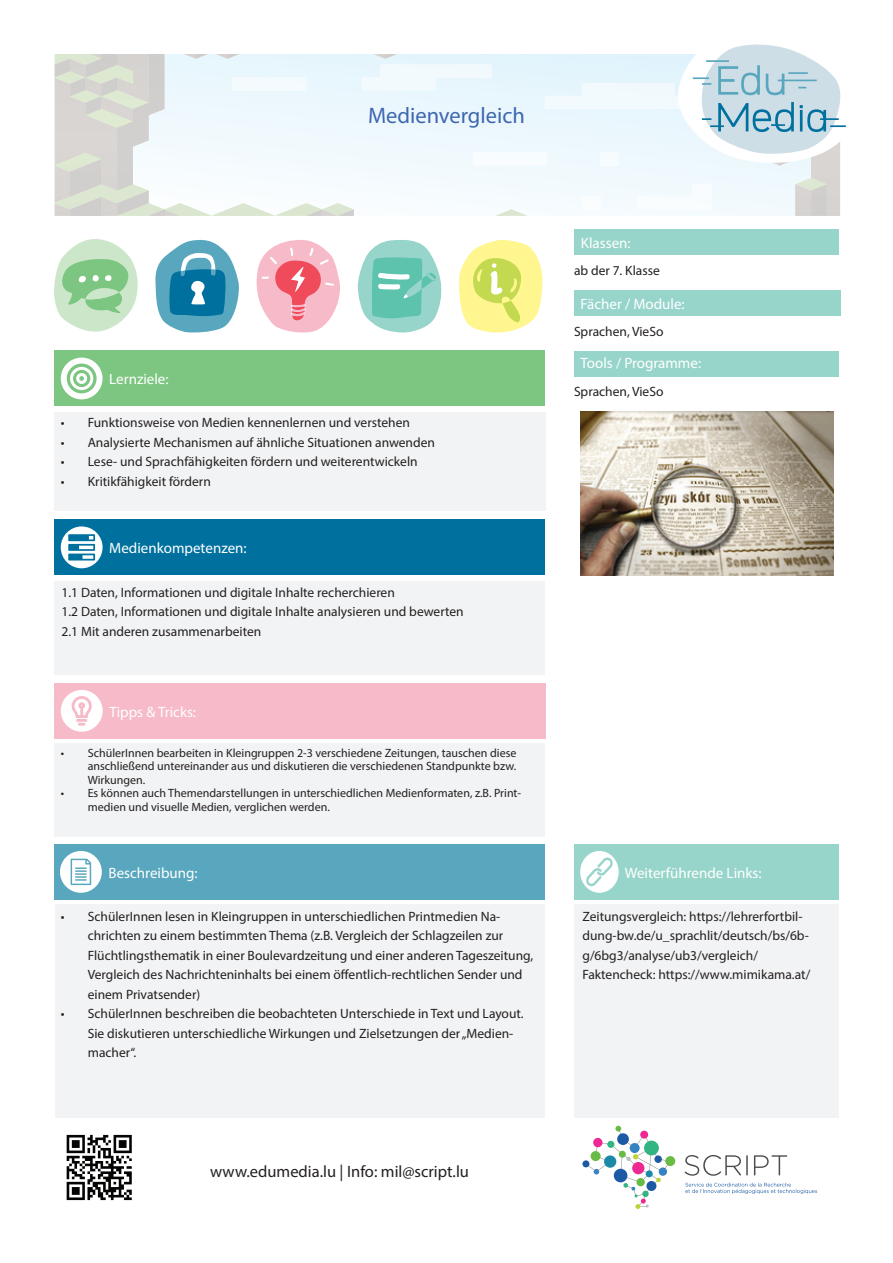
<style>
.page{position:relative;width:893px;height:1263px;background:#fff}
.page>*{position:absolute;margin:0;border:0;box-sizing:border-box;transform-origin:0 0}
.t1{font:22.5px "Myriad Pro";color:#3e67b1}
.t2{font:16.5px "Myriad Pro";color:#231f20}
.t3{font:15px "Myriad Pro";color:#fff}
.t4{font:13.5px/19.5px "Myriad Pro";color:#231f20}
.t5{font:12px/13.5px "Myriad Pro";color:#231f20;text-align:justify}
</style>
<div class="page">
<div style="left:55px;top:904px;width:489px;height:213px;background:#f2f3f4"></div>
<div style="left:54px;top:743px;width:490px;height:93px;background:#f2f3f4"></div>
<div style="left:574px;top:904px;width:265px;height:213px;background:#f2f3f4"></div>
<svg style="left:55px;top:54px;width:300px;height:162px"></svg>
<img style="left:70px;top:197px;width:31px;height:12px">
<div style="left:574px;top:230px;width:265px;height:25px;background:#97d5cb"></div>
<div style="left:574px;top:290px;width:266px;height:26px;background:#97d5cb"></div>
<div style="left:574px;top:351px;width:265px;height:25px;background:#97d5cb"></div>
<div style="left:665px;top:1156px;width:10px;height:10px;background:#68bc45;border-radius:50%"></div>
<div style="left:582px;top:1160px;width:7px;height:7px;background:#1c5aa5;border-radius:50%"></div>
<svg style="left:586px;top:1126px;width:85px;height:83px"></svg>
<div style="left:636px;top:1178px;width:9px;height:8px;background:#68bc45;border-radius:50%"></div>
<div style="left:646px;top:1181px;width:10px;height:10px;background:#1c5aa5;border-radius:50%"></div>
<div style="left:617px;top:1133px;width:12px;height:12px;background:#1c5aa5;border-radius:50%"></div>
<svg style="left:685px;top:1155px;width:56px;height:21px"></svg>
<hr style="left:746px;top:1155px;width:2px;height:20px;background:#4b4c4d">
<svg style="left:754px;top:1155px;width:33px;height:20px"></svg>
<svg style="left:685px;top:1182px;width:132px;height:12px"></svg>
<svg style="left:362px;top:44px;width:484px;height:172px"></svg>
<svg style="left:155px;top:239px;width:84px;height:94px"></svg>
<svg style="left:256px;top:240px;width:84px;height:93px"></svg>
<svg style="left:54px;top:239px;width:84px;height:93px"></svg>
<svg style="left:459px;top:240px;width:84px;height:93px"></svg>
<svg style="left:358px;top:240px;width:84px;height:93px"></svg>
<div style="left:54px;top:520px;width:490px;height:55px;background:#00719f"></div>
<svg style="left:61px;top:526px;width:42px;height:42px"></svg>
<svg style="left:68px;top:534px;width:27px;height:26px"></svg>
<div style="left:54px;top:683px;width:491px;height:55px;background:#f7bac9"></div>
<div style="left:61px;top:690px;width:42px;height:42px;background:#fff;border-radius:50%"></div>
<svg style="left:72px;top:696px;width:20px;height:30px"></svg>
<div style="left:574px;top:844px;width:265px;height:55px;background:#97d5cb"></div>
<div style="left:580px;top:851px;width:39px;height:42px;background:#fff;border-radius:50%"></div>
<svg style="left:586px;top:857px;width:27px;height:30px"></svg>
<div style="left:54px;top:844px;width:490px;height:55px;background:#58a7be"></div>
<svg style="left:60px;top:851px;width:42px;height:42px"></svg>
<svg style="left:71px;top:859px;width:20px;height:26px"></svg>
<div style="left:54px;top:351px;width:490px;height:55px;background:#7cc681"></div>
<div style="left:61px;top:358px;width:42px;height:41px;background:#fff;border-radius:50%"></div>
<svg style="left:67px;top:364px;width:30px;height:29px"></svg>
<div style="left:55px;top:581px;width:490px;height:94px;background:#f2f3f4"></div>
<div style="left:54px;top:412px;width:491px;height:99px;background:#f2f3f4"></div>
<img style="left:66px;top:1134px;width:66px;height:67px">
<img style="left:581px;top:411px;width:252px;height:164px">
<p class="t3" style="left:109px;top:370px;width:61px">Lernziele:</p>
<h1 class="t1" style="left:368px;top:102px;width:158px">Medienvergleich</h1>
<p class="t4" style="left:61px;top:413px;width:351px">• Funktionsweise von Medien kennenlernen und verstehen</p>
<p class="t4" style="left:61px;top:432px;width:376px">• Analysierte Mechanismen auf ähnliche Situationen anwenden</p>
<p class="t4" style="left:61px;top:452px;width:358px">• Lese- und Sprachfähigkeiten fördern und weiterentwickeln</p>
<p class="t4" style="left:61px;top:471px;width:152px">• Kritikfähigkeit fördern</p>
<p class="t3" style="left:109px;top:539px;width:139px">Medienkompetenzen:</p>
<p class="t4" style="left:61px;top:582px;width:404px">1.1 Daten, Informationen und digitale Inhalte recherchieren<br>1.2 Daten, Informationen und digitale Inhalte analysieren und bewerten<br>2.1 Mit anderen zusammenarbeiten</p>
<p class="t3" style="left:109px;top:702px;width:88px">Tipps &amp; Tricks:</p>
<p class="t5" style="left:88px;top:746px;width:430px;text-indent:-27px">• SchülerInnen bearbeiten in Kleingruppen 2-3 verschiedene Zeitungen, tauschen diese anschließend untereinander aus und diskutieren die verschiedenen Standpunkte bzw.<br>Wirkungen.</p>
<p class="t5" style="left:88px;top:786px;width:435px;text-indent:-27px">• Es können auch Themendarstellungen in unterschiedlichen Medienformaten, z.B. Print&shy;medien und visuelle Medien, verglichen werden.</p>
<p class="t3" style="left:581px;top:234px;width:51px">Klassen:</p>
<p class="t4" style="left:574px;top:261px;width:87px">ab der 7. Klasse</p>
<p class="t3" style="left:581px;top:295px;width:106px">Fächer / Module:</p>
<p class="t4" style="left:574px;top:321px;width:91px">Sprachen, VieSo</p>
<p class="t3" style="left:580px;top:354px;width:122px">Tools / Programme:</p>
<p class="t4" style="left:574px;top:382px;width:91px">Sprachen, VieSo</p>
<p class="t3" style="left:109px;top:863px;width:91px">Beschreibung:</p>
<p class="t3" style="left:625px;top:863px;width:138px">Weiterführende Links:</p>
<p class="t4" style="left:88px;top:906px;width:447px;text-indent:-27px">• SchülerInnen lesen in Kleingruppen in unterschiedlichen Printmedien Na&shy;chrichten zu einem bestimmten Thema (z.B. Vergleich der Schlagzeilen zur Flüchtlingsthematik in einer Boulevardzeitung und einer anderen Tageszeitung, Vergleich des Nachrichteninhalts bei einem öffentlich-rechtlichen Sender und einem Privatsender)</p>
<p class="t4" style="left:88px;top:1003px;width:437px;text-indent:-27px">• SchülerInnen beschreiben die beobachteten Unterschiede in Text und Layout.<br>Sie diskutieren unterschiedliche Wirkungen und Zielsetzungen der „Medien&shy;macher“.</p>
<p class="t4" style="left:61px;top:907px;width:120px">SchülerInner erarbeit</p>
<p class="t4" style="left:196px;top:907px;width:153px">ein Ko zept ihres Projektes</p>
<p class="t2" style="left:210px;top:1161px;width:260px">www.edumedia.lu | Info: mil@script.lu</p>
<p class="t4" style="left:582px;top:906px;width:229px">Zeitungsvergleich: https://lehrerfortbil&shy;dung-bw.de/u_sprachlit/deutsch/bs/6b&shy;g/6bg3/analyse/ub3/vergleich/ Faktencheck: https://www.mimikama.at/</p>
</div>
